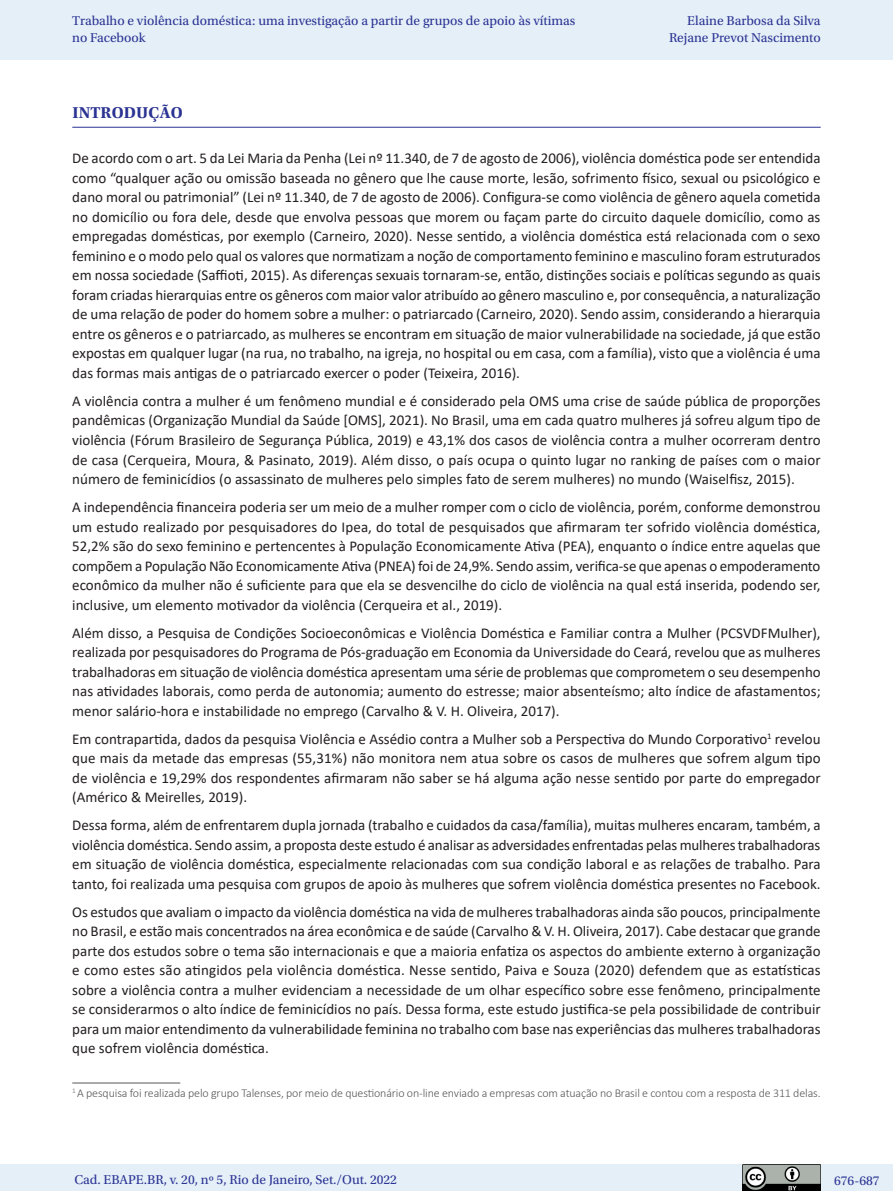
<style>
.page{position:relative;width:893px;height:1191px;background:#fff}
.page>*{position:absolute;margin:0;border:0;box-sizing:border-box;transform-origin:0 0}
._07_1_sub_1{font:700 16.5px "Utopia Std";letter-spacing:.01em;color:#2b3393}
._06_0_texto{font:15px/19.5px "Calibri";color:#231f20;text-align:justify}
.t1{font:13.5px/16.5px "Utopia Std";color:#2b3393}
._06_3_nota_de_rodape{font:300 12px "Calibri";letter-spacing:-.01em;color:#57585a}
</style>
<div class="page">
<div style="left:0;top:0;width:893px;height:60px;background:#e4eff8"></div>
<div style="left:0;top:1164px;width:893px;height:27px;background:#e4eff8"></div>
<img style="left:743px;top:1164px;width:78px;height:27px">
<hr style="left:72px;top:127px;width:749px;height:1px;background:#2b3393">
<hr style="left:72px;top:1082px;width:108px;height:1px;background:#57585a">
<p class="t1" style="left:72px;top:13px;width:505px">Trabalho e violência doméstica: uma investigação a partir de grupos de apoio às vítimas no Facebook</p>
<p class="t1" style="left:669px;top:13px;width:153px;text-align:right">Elaine Barbosa da Silva<br>Rejane Prevot Nascimento</p>
<p class="_07_1_sub_1" style="left:72px;top:103px;width:112px">INTRODUÇÃO</p>
<p class="_06_0_texto" style="left:72px;top:148px;width:750px">De acordo com o art. 5 da Lei Maria da Penha (Lei nº 11.340, de 7 de agosto de 2006), violência doméstica pode ser entendida como “qualquer ação ou omissão baseada no gênero que lhe cause morte, lesão, sofrimento físico, sexual ou psicológico e dano moral ou patrimonial” (Lei nº 11.340, de 7 de agosto de 2006). Configura-se como violência de gênero aquela cometida no domicílio ou fora dele, desde que envolva pessoas que morem ou façam parte do circuito daquele domicílio, como as empregadas domésticas, por exemplo (Carneiro, 2020). Nesse sentido, a violência doméstica está relacionada com o sexo feminino e o modo pelo qual os valores que normatizam a noção de comportamento feminino e masculino foram estruturados em nossa sociedade (Saffioti, 2015). As diferenças sexuais tornaram-se, então, distinções sociais e políticas segundo as quais foram criadas hierarquias entre os gêneros com maior valor atribuído ao gênero masculino e, por consequência, a naturalização de uma relação de poder do homem sobre a mulher: o patriarcado (Carneiro, 2020). Sendo assim, considerando a hierarquia entre os gêneros e o patriarcado, as mulheres se encontram em situação de maior vulnerabilidade na sociedade, já que estão expostas em qualquer lugar (na rua, no trabalho, na igreja, no hospital ou em casa, com a família), visto que a violência é uma das formas mais antigas de o patriarcado exercer o poder (Teixeira, 2016).</p>
<p class="_06_0_texto" style="left:72px;top:391px;width:750px">A violência contra a mulher é um fenômeno mundial e é considerado pela OMS uma crise de saúde pública de proporções pandêmicas (Organização Mundial da Saúde [OMS], 2021). No Brasil, uma em cada quatro mulheres já sofreu algum tipo de violência (Fórum Brasileiro de Segurança Pública, 2019) e 43,1% dos casos de violência contra a mulher ocorreram dentro de casa (Cerqueira, Moura, &amp; Pasinato, 2019). Além disso, o país ocupa o quinto lugar no ranking de países com o maior número de feminicídios (o assassinato de mulheres pelo simples fato de serem mulheres) no mundo (Waiselfisz, 2015).</p>
<p class="_06_0_texto" style="left:72px;top:497px;width:750px">A independência financeira poderia ser um meio de a mulher romper com o ciclo de violência, porém, conforme demonstrou um estudo realizado por pesquisadores do Ipea, do total de pesquisados que afirmaram ter sofrido violência doméstica, 52,2% são do sexo feminino e pertencentes à População Economicamente Ativa (PEA), enquanto o índice entre aquelas que compõem a População Não Economicamente Ativa (PNEA) foi de 24,9%. Sendo assim, verifica-se que apenas o empoderamento econômico da mulher não é suficiente para que ela se desvencilhe do ciclo de violência na qual está inserida, podendo ser, inclusive, um elemento motivador da violência (Cerqueira et al., 2019).</p>
<p class="_06_0_texto" style="left:72px;top:622px;width:750px">Além disso, a Pesquisa de Condições Socioeconômicas e Violência Doméstica e Familiar contra a Mulher (PCSVDFMulher), realizada por pesquisadores do Programa de Pós-graduação em Economia da Universidade do Ceará, revelou que as mulheres trabalhadoras em situação de violência doméstica apresentam uma série de problemas que comprometem o seu desempenho nas atividades laborais, como perda de autonomia; aumento do estresse; maior absenteísmo; alto índice de afastamentos; menor salário-hora e instabilidade no emprego (Carvalho &amp; V. H. Oliveira, 2017).</p>
<p class="_06_0_texto" style="left:72px;top:728px;width:750px">Em contrapartida, dados da pesquisa Violência e Assédio contra a Mulher sob a Perspectiva do Mundo Corporativo<sup>1</sup> revelou que mais da metade das empresas (55,31%) não monitora nem atua sobre os casos de mulheres que sofrem algum tipo de violência e 19,29% dos respondentes afirmaram não saber se há alguma ação nesse sentido por parte do empregador (Américo &amp; Meirelles, 2019).</p>
<p class="_06_0_texto" style="left:72px;top:815px;width:750px">Dessa forma, além de enfrentarem dupla jornada (trabalho e cuidados da casa/família), muitas mulheres encaram, também, a violência doméstica. Sendo assim, a proposta deste estudo é analisar as adversidades enfrentadas pelas mulheres trabalhadoras em situação de violência doméstica, especialmente relacionadas com sua condição laboral e as relações de trabalho. Para tanto, foi realizada uma pesquisa com grupos de apoio às mulheres que sofrem violência doméstica presentes no Facebook.</p>
<p class="_06_0_texto" style="left:72px;top:901px;width:750px">Os estudos que avaliam o impacto da violência doméstica na vida de mulheres trabalhadoras ainda são poucos, principalmente no Brasil, e estão mais concentrados na área econômica e de saúde (Carvalho &amp; V. H. Oliveira, 2017). Cabe destacar que grande parte dos estudos sobre o tema são internacionais e que a maioria enfatiza os aspectos do ambiente externo à organização e como estes são atingidos pela violência doméstica. Nesse sentido, Paiva e Souza (2020) defendem que as estatísticas sobre a violência contra a mulher evidenciam a necessidade de um olhar específico sobre esse fenômeno, principalmente se considerarmos o alto índice de feminicídios no país. Dessa forma, este estudo justifica-se pela possibilidade de contribuir para um maior entendimento da vulnerabilidade feminina no trabalho com base nas experiências das mulheres trabalhadoras que sofrem violência doméstica.</p>
<p class="_06_3_nota_de_rodape" style="left:72px;top:1086px;width:750px"><sup>1</sup> A pesquisa foi realizada pelo grupo Talenses, por meio de questionário on-line enviado a empresas com atuação no Brasil e contou com a resposta de 311 delas.</p>
<p class="t1" style="left:74px;top:1171px;width:324px">Cad. EBAPE.BR, v. 20, nº 5, Rio de Janeiro, Set./Out. 2022</p>
<p class="t1" style="left:834px;top:1172px;width:47px">676-687</p>
</div>
